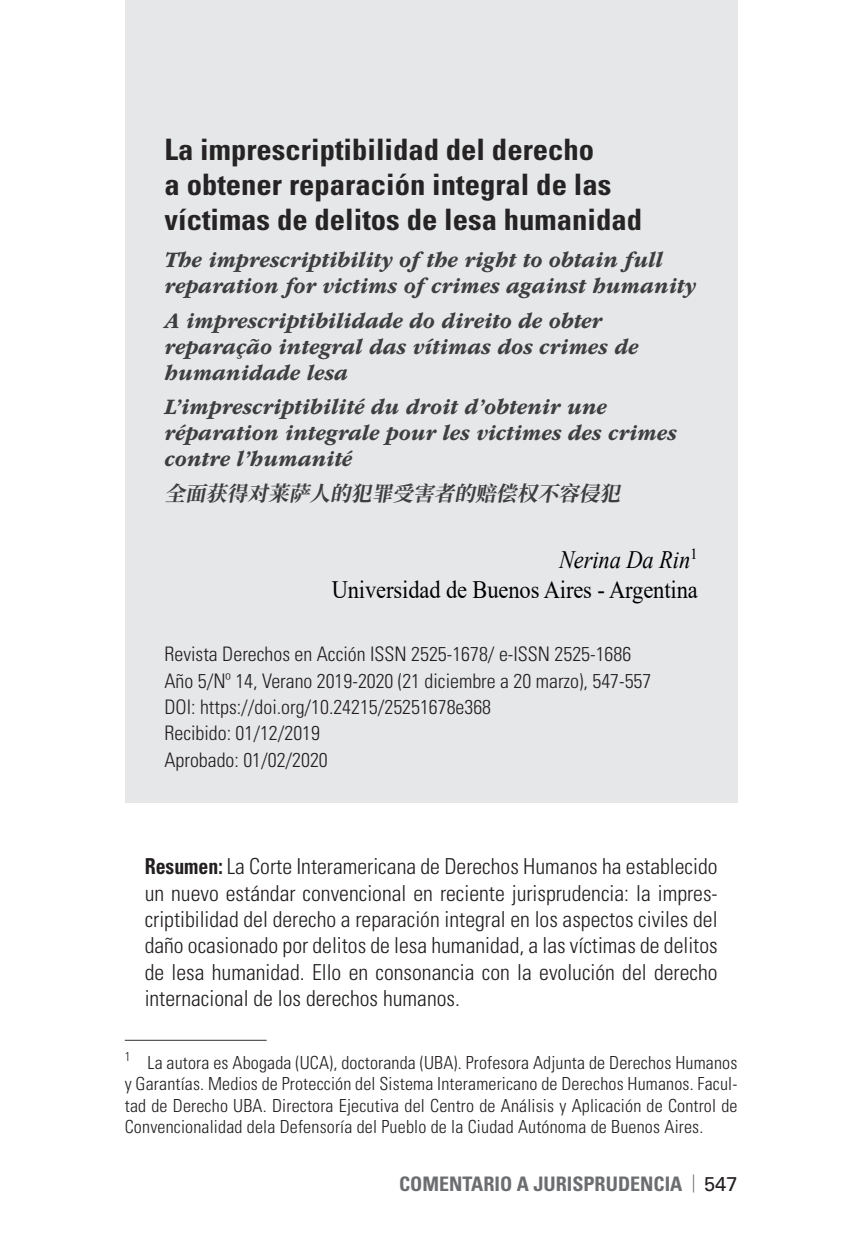
<style>
.page{position:relative;width:851px;height:1248px;background:#fff}
.page>*{position:absolute;margin:0;border:0;box-sizing:border-box;transform-origin:0 0}
.titulo-articulo{font:700 condensed 29.6px/35.2px "Univers";color:#262324;scale:1.04 1}
.autor-universidad{font:25px/30px "Times New Roman";letter-spacing:-.005em;color:#000;text-align:right;scale:.9 1}
.titulos-idiomas{font:italic 700 23px/26px "ITC Garamond Std";color:#3e3e3f;scale:.94 1}
.resumen{font:300 condensed 22px/26.4px "Univers";color:#231f20;text-align:justify}
.titulos-idiomas-2{font:italic 700 20.8px "Source Han Serif SC";color:#3e3e3f}
.datos-articulo{font:300 condensed 20px "Univers";color:#231f20}
.t1{font:700 condensed 20px "Univers";color:#6c6d70}
.nota-pie{font:300 condensed 18px/21.6px "Univers";letter-spacing:.01em;color:#231f20;text-align:justify}
.s1{font-style:italic}
.s2{font-weight:700}
.s3{font-stretch:normal;font-size:18px}
.s4{font-weight:400;font-stretch:normal;color:#231f20}
</style>
<div class="page">
<div style="left:125px;top:0;width:612px;height:802px;background:#e6e7e9"></div>
<hr style="left:125px;top:1039px;width:141px;height:1px;background:#312f30">
<p class="titulo-articulo" style="left:164px;top:131px;width:460px">La imprescriptibilidad del derecho<br>a obtener reparación integral de las víctimas de delitos de lesa humanidad</p>
<p class="titulos-idiomas" style="left:164px;top:247px;width:566px">The imprescriptibility of the right to obtain full reparation for victims of crimes against humanity</p>
<p class="titulos-idiomas" style="left:164px;top:307px;width:505px">A imprescriptibilidade do direito de obter reparação integral das vítimas dos crimes de humanidade lesa</p>
<p class="titulos-idiomas" style="left:164px;top:394px;width:546px">L’imprescriptibilité du droit d’obtenir une réparation integrale pour les victimes des crimes contre l’humanité</p>
<p class="titulos-idiomas-2" style="left:164px;top:481px;width:467px">全面获得对莱萨人的犯罪受害者的赔偿权不容侵犯</p>
<p class="autor-universidad" style="left:331px;top:543px;width:408px"><span class="s1">Nerina Da Rin</span><sup>1<br></sup>Universidad de Buenos Aires - Argentina</p>
<p class="datos-articulo" style="left:164px;top:642px;width:468px">Revista Derechos en Acción ISSN 2525-1678/ e-ISSN 2525-1686</p>
<p class="datos-articulo" style="left:164px;top:668px;width:488px">Año 5/Nº 14, Verano 2019-2020 (21 diciembre a 20 marzo), 547-557</p>
<p class="datos-articulo" style="left:164px;top:695px;width:328px">DOI: https://doi.org/10.24215/25251678e368</p>
<p class="datos-articulo" style="left:164px;top:721px;width:157px">Recibido: 01/12/2019</p>
<p class="datos-articulo" style="left:164px;top:747px;width:165px">Aprobado: 01/02/2020</p>
<p class="resumen" style="left:145px;top:853px;width:574px"><span class="s2">Resumen:</span> La Corte Interamericana de Derechos Humanos ha establecido un nuevo estándar convencional en reciente jurisprudencia: la impres&shy;criptibilidad del derecho a reparación integral en los aspectos civiles del daño ocasionado por delitos de lesa humanidad, a las víctimas de delitos de lesa humanidad. Ello en consonancia con la evolución del derecho internacional de los derechos humanos.</p>
<p class="nota-pie" style="left:125px;top:1051px;width:614px"><sup>1</sup> La autora es Abogada (UCA), doctoranda (UBA). Profesora Adjunta de Derechos Humanos y Garantías. Medios de Protección del Sistema Interamericano de Derechos Humanos. Facul&shy;tad de Derecho UBA. Directora Ejecutiva del Centro de Análisis y Aplicación de Control de Convencionalidad dela Defensoría del Pueblo de la Ciudad Autónoma de Buenos Aires.</p>
<p class="t1" style="left:399px;top:1171px;width:340px">COMENTARIO A JURISPRUDENCIA <span class="s3">|</span> <span class="s4">547</span></p>
</div>
